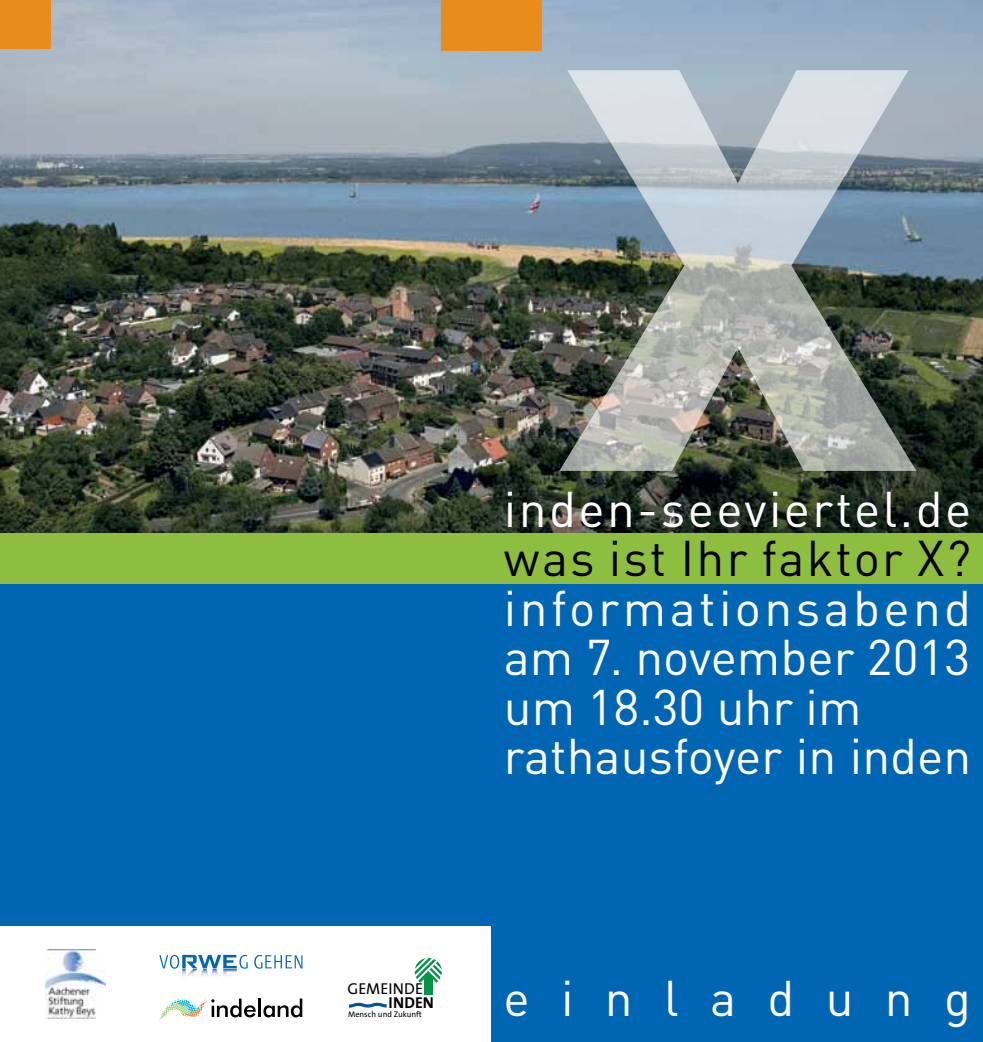
<style>
.page{position:relative;width:983px;height:1042px;background:#fff}
.page>*{position:absolute;margin:0;border:0;box-sizing:border-box;transform-origin:0 0}
.t1{font:49.52px/49.5px "DIN";color:#fff}
.t2{font:49.52px "DIN";letter-spacing:.05em;color:#fff}
.t3{font:49.52px "DIN";letter-spacing:.045em;color:#000}
.t4{font:49.52px "DIN";letter-spacing:.63em;color:#fff}
.t5{font:15.92px "The Sans";color:#000}
.t6{font:700 15.92px "The Sans";letter-spacing:.01em;color:#000}
.t7{font:8.22px "The Sans";color:#000}
</style>
<div class="page">
<img style="left:0;top:0;width:982px;height:534px">
<div style="left:0;top:539px;width:506px;height:387px;background:#0066b3"></div>
<img style="left:559px;top:70px;width:357px;height:401px">
<div style="left:492px;top:551px;width:490px;height:491px;background:#0066b3"></div>
<div style="left:0;top:534px;width:982px;height:50px;background:#8ebe3f"></div>
<div style="left:491px;top:0;width:50px;height:50px;background:#ea8c1c"></div>
<div style="left:441px;top:0;width:50px;height:50px;background:#ea8c1c"></div>
<svg style="left:254px;top:955px;width:48px;height:13px"></svg>
<svg style="left:159px;top:955px;width:88px;height:21px"></svg>
<hr style="left:258px;top:998px;width:3px;height:19px;background:#000">
<svg style="left:263px;top:998px;width:39px;height:19px"></svg>
<svg style="left:159px;top:998px;width:97px;height:24px"></svg>
<svg style="left:349px;top:1002px;width:38px;height:6px"></svg>
<svg style="left:414px;top:958px;width:28px;height:36px"></svg>
<img style="left:46px;top:949px;width:59px;height:69px">
<div style="left:0;top:0;width:50px;height:49px;background:#ea8c1c"></div>
<p class="t2" style="left:504px;top:478px;width:469px">inden-seeviertel.de</p>
<p class="t3" style="left:504px;top:527px;width:468px">was ist Ihr faktor X?</p>
<p class="t1" style="left:504px;top:582px;width:469px">informationsabend am 7. november 2013 um 18.30 uhr im rathausfoyer in inden</p>
<p class="t5" style="left:347px;top:976px;width:77px">GEMEINDE</p>
<p class="t6" style="left:388px;top:989px;width:47px">INDEN</p>
<p class="t7" style="left:348px;top:1007px;width:75px">Mensch und Zukunft</p>
<p class="t4" style="left:503px;top:967px;width:469px">einladung</p>
</div>
